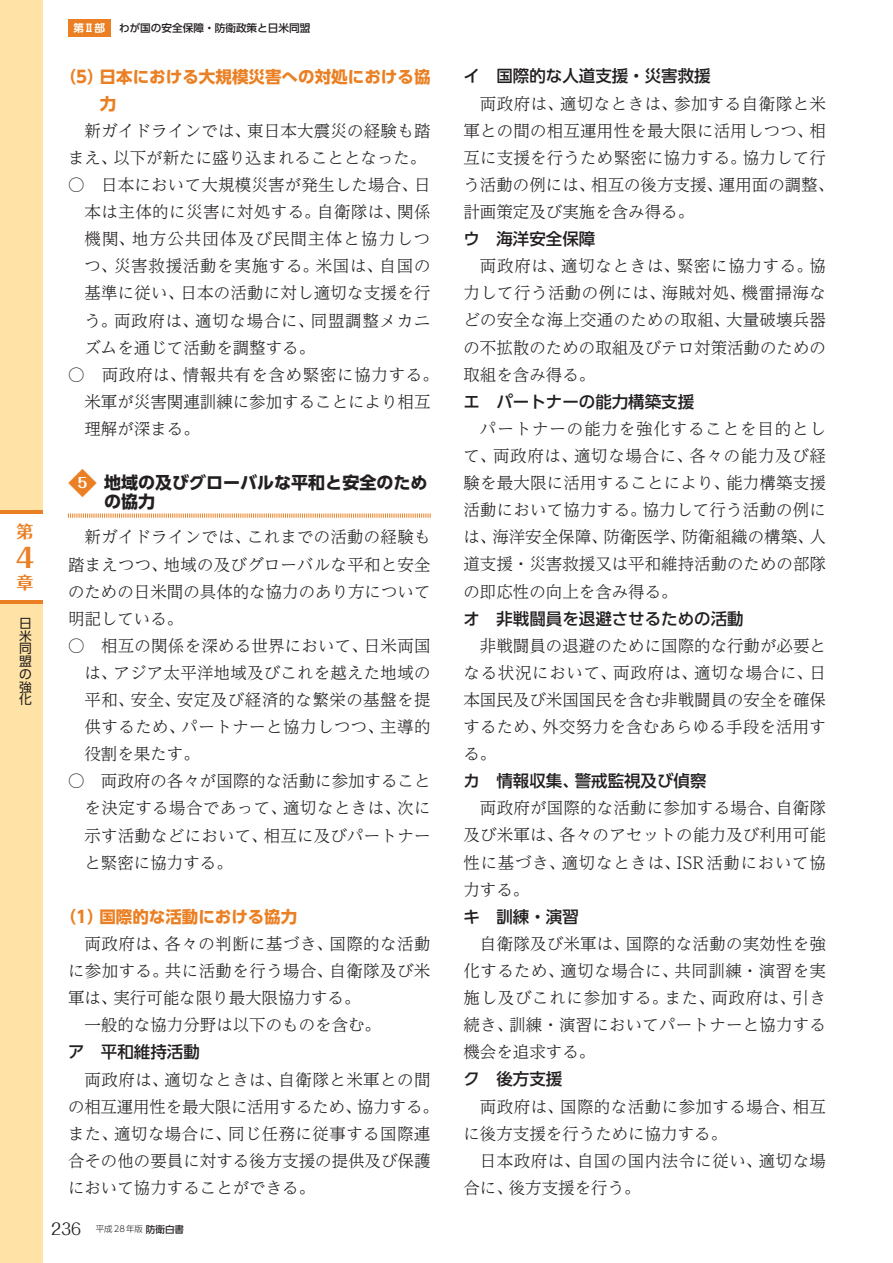
<style>
.page{position:relative;width:893px;height:1263px;background:#fff}
.page>*{position:absolute;margin:0;border:0;box-sizing:border-box;transform-origin:0 0}
.t1{font:700 26.55px "Folk Pro";color:#ea8023}
.t2{font:700 16.95px/19.2px "UD Shin Go Pr 6 N";color:#231f20}
.t3{font:700 16.95px "Folk Pro";color:#ea8023}
.t4{font:300 16.5px/27.2px "UD Reimin Pr 6 N";letter-spacing:.015em;color:#231f20;text-align:justify}
.t5{font:500 16.5px "UD Shin Go Pr 6 N";color:#231f20}
.t6{font:300 16.5px "UD Reimin Pr 6 N";letter-spacing:.045em;color:#231f20}
.t7{font:700 16.5px/27.2px "UD Shin Go Pr 6 N";letter-spacing:.005em;color:#ea8023}
.t8{font:300 16.5px "UD Reimin Pr 6 N";letter-spacing:.04em;color:#231f20}
.t9{font:300 16.5px "UD Reimin Pr 6 N";letter-spacing:.07em;color:#231f20}
.t10{font:12.75px/12.8px "UD Shin Go Pr 6 N";color:#231f20;text-align:justify}
.t11{font:500 10.65px "UD Shin Go Pr 6 N";color:#231f20}
.t12{font:700 10.65px "UD Shin Go Pr 6 N De";color:#fff}
.t13{font:300 8.55px "UD Shin Go Pr 6 N";color:#231f20}
.s1{font-size:28.95px;color:#ea8023}
.s2{font-family:"Folk Pro";font-size:13.8px;color:#fff}
.s3{font-family:"Folk Pro";font-weight:400;font-size:15.9px}
.s4{font-weight:500;font-size:9.6px}
</style>
<div class="page">
<svg style="left:68px;top:513px;width:363px;height:5px;background:#f6cba6"></svg>
<div style="left:68px;top:19px;width:43px;height:17px;background:#ea8023"></div>
<div style="left:0;top:0;width:43px;height:1263px;background:#ffe2a5"></div>
<hr style="left:0;top:510px;width:43px;height:4px;background:#ea8023">
<hr style="left:0;top:600px;width:43px;height:4px;background:#ea8023">
<div style="left:0;top:514px;width:43px;height:86px;background:#fff"></div>
<p class="t3" style="left:16px;top:517px;width:18px">第</p>
<h1 class="t1" style="left:12px;top:535px;width:23px">４</h1>
<p class="t3" style="left:16px;top:568px;width:18px">章</p>
<p class="t10" style="left:19px;top:616px;width:14px">日米同盟の強化</p>
<p class="t12" style="left:73px;top:19px;width:33px">第Ⅱ部</p>
<p class="t11" style="left:119px;top:19px;width:193px">わが国の安全保障・防衛政策と日米同盟</p>
<p class="t7" style="left:100px;top:62px;width:332px;text-indent:-40px">（5）日本における大規模災害への対処における協力</p>
<p class="t4" style="left:85px;top:116px;width:347px">新ガイドラインでは、東日本大震災の経験も踏</p>
<p class="t4" style="left:68px;top:143px;width:360px">まえ、以下が新たに盛り込まれることとなった。</p>
<p class="t4" style="left:68px;top:171px;width:364px">○　日本において大規模災害が発生した場合、日</p>
<p class="t4" style="left:85px;top:198px;width:348px">本は主体的に災害に対処する。自衛隊は、関係</p>
<p class="t9" style="left:85px;top:226px;width:347px">機関、地方公共団体及び民間主体と協力しつ</p>
<p class="t6" style="left:85px;top:253px;width:347px">つ、災害救援活動を実施する。米国は、自国の</p>
<p class="t4" style="left:85px;top:279px;width:347px">基準に従い、日本の活動に対し適切な支援を行</p>
<p class="t6" style="left:85px;top:307px;width:347px">う。両政府は、適切な場合に、同盟調整メカニ</p>
<p class="t4" style="left:85px;top:333px;width:232px">ズムを通じて活動を調整する。</p>
<p class="t8" style="left:68px;top:361px;width:372px">○　両政府は、情報共有を含め緊密に協力する。</p>
<p class="t4" style="left:85px;top:387px;width:348px">米軍が災害関連訓練に参加することにより相互</p>
<p class="t4" style="left:85px;top:414px;width:117px">理解が深まる。</p>
<p class="t2" style="left:104px;top:473px;width:325px;text-indent:-36px"><span class="s1">◆</span><span class="s2">5</span>　地域の及びグローバルな平和と安全のための協力</p>
<p class="t4" style="left:85px;top:523px;width:347px">新ガイドラインでは、これまでの活動の経験も</p>
<p class="t4" style="left:68px;top:550px;width:364px">踏まえつつ、地域の及びグローバルな平和と安全</p>
<p class="t4" style="left:68px;top:577px;width:364px">のための日米間の具体的な協力のあり方について</p>
<p class="t4" style="left:68px;top:604px;width:117px">明記している。</p>
<p class="t4" style="left:68px;top:631px;width:364px">○　相互の関係を深める世界において、日米両国</p>
<p class="t4" style="left:85px;top:658px;width:347px">は、アジア太平洋地域及びこれを越えた地域の</p>
<p class="t4" style="left:85px;top:686px;width:348px">平和、安全、安定及び経済的な繁栄の基盤を提</p>
<p class="t4" style="left:85px;top:713px;width:348px">供するため、パートナーと協力しつつ、主導的</p>
<p class="t4" style="left:85px;top:740px;width:117px">役割を果たす。</p>
<p class="t4" style="left:68px;top:767px;width:364px">○　両政府の各々が国際的な活動に参加すること</p>
<p class="t4" style="left:85px;top:794px;width:348px">を決定する場合であって、適切なときは、次に</p>
<p class="t4" style="left:85px;top:821px;width:347px">示す活動などにおいて、相互に及びパートナー</p>
<p class="t4" style="left:85px;top:848px;width:150px">と緊密に協力する。</p>
<p class="t7" style="left:60px;top:903px;width:239px">（1）国際的な活動における協力</p>
<p class="t4" style="left:85px;top:929px;width:348px">両政府は、各々の判断に基づき、国際的な活動</p>
<p class="t4" style="left:68px;top:957px;width:364px">に参加する。共に活動を行う場合、自衛隊及び米</p>
<p class="t4" style="left:68px;top:984px;width:294px">軍は、実行可能な限り最大限協力する。</p>
<p class="t4" style="left:85px;top:1011px;width:298px">一般的な協力分野は以下のものを含む。</p>
<p class="t5" style="left:68px;top:1039px;width:133px">ア　平和維持活動</p>
<p class="t4" style="left:68px;top:1065px;width:372px;text-align:left;text-indent:16px">両政府は、適切なときは、自衛隊と米軍との間の相互運用性を最大限に活用するため、協力する。また、適切な場合に、同じ任務に従事する国際連合その他の要員に対する後方支援の提供及び保護において協力することができる。</p>
<p class="t13" style="left:51px;top:1222px;width:135px"><span class="s3">236</span> 平成28年版 <span class="s4">防衛白書</span></p>
<p class="t5" style="left:463px;top:63px;width:249px">イ　国際的な人道支援・災害救援</p>
<p class="t4" style="left:463px;top:89px;width:372px;text-align:left;text-indent:16px">両政府は、適切なときは、参加する自衛隊と米軍との間の相互運用性を最大限に活用しつつ、相互に支援を行うため緊密に協力する。協力して行う活動の例には、相互の後方支援、運用面の調整、計画策定及び実施を含み得る。</p>
<p class="t5" style="left:463px;top:225px;width:133px">ウ　海洋安全保障</p>
<p class="t4" style="left:463px;top:252px;width:364px;text-indent:16px">両政府は、適切なときは、緊密に協力する。協力して行う活動の例には、海賊対処、機雷掃海などの安全な海上交通のための取組、大量破壊兵器の不拡散のための取組及びテロ対策活動のための取組を含み得る。</p>
<p class="t5" style="left:463px;top:388px;width:232px">エ　パートナーの能力構築支援</p>
<p class="t4" style="left:463px;top:414px;width:364px;text-indent:16px">パートナーの能力を強化することを目的として、両政府は、適切な場合に、各々の能力及び経験を最大限に活用することにより、能力構築支援活動において協力する。協力して行う活動の例には、海洋安全保障、防衛医学、防衛組織の構築、人道支援・災害救援又は平和維持活動のための部隊の即応性の向上を含み得る。</p>
<p class="t5" style="left:463px;top:605px;width:282px">オ　非戦闘員を退避させるための活動</p>
<p class="t4" style="left:463px;top:631px;width:364px;text-indent:16px">非戦闘員の退避のために国際的な行動が必要となる状況において、両政府は、適切な場合に、日本国民及び米国国民を含む非戦闘員の安全を確保するため、外交努力を含むあらゆる手段を活用する。</p>
<p class="t5" style="left:463px;top:768px;width:245px">カ　情報収集、警戒監視及び偵察</p>
<p class="t4" style="left:463px;top:794px;width:364px;text-indent:16px">両政府が国際的な活動に参加する場合、自衛隊及び米軍は、各々のアセットの能力及び利用可能性に基づき、適切なときは、ISR活動において協力する。</p>
<p class="t5" style="left:463px;top:903px;width:117px">キ　訓練・演習</p>
<p class="t4" style="left:463px;top:929px;width:364px;text-indent:16px">自衛隊及び米軍は、国際的な活動の実効性を強化するため、適切な場合に、共同訓練・演習を実施し及びこれに参加する。また、両政府は、引き続き、訓練・演習においてパートナーと協力する機会を追求する。</p>
<p class="t5" style="left:463px;top:1066px;width:100px">ク　後方支援</p>
<p class="t4" style="left:463px;top:1092px;width:364px;text-indent:16px">両政府は、国際的な活動に参加する場合、相互に後方支援を行うために協力する。</p>
<p class="t4" style="left:463px;top:1146px;width:364px;text-indent:16px">日本政府は、自国の国内法令に従い、適切な場合に、後方支援を行う。</p>
</div>
